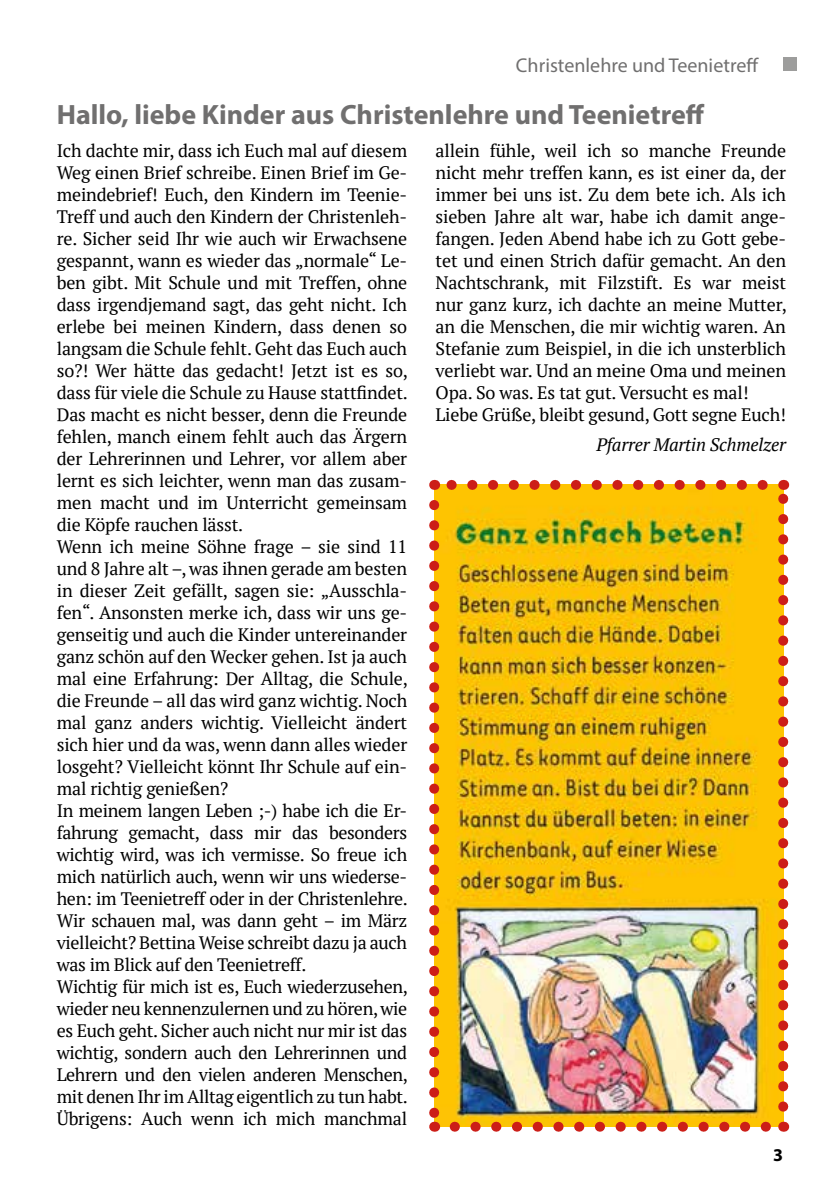
<style>
.page{position:relative;width:840px;height:1191px;background:#fff}
.page>*{position:absolute;margin:0;border:0;box-sizing:border-box;transform-origin:0 0}
.t1{font:700 28px "Myriad Pro";color:#706f6f}
.t2{font:20px "Myriad Pro";color:#706f6f}
.t3{font:18px/22px "PT Serif";letter-spacing:-.01em;color:#000}
.t4{font:italic 18px "PT Serif";letter-spacing:-.01em;color:#000}
.t5{font:700 18px "Myriad Pro";color:#000}
</style>
<div class="page">
<div style="left:782px;top:57px;width:14px;height:14px;background:#9d9d9c"></div>
<img style="left:434px;top:485px;width:348px;height:641px">
<svg style="left:454px;top:1121px;width:318px;height:10px"></svg>
<svg style="left:444px;top:480px;width:318px;height:10px"></svg>
<svg style="left:429px;top:505px;width:10px;height:626px"></svg>
<svg style="left:777px;top:480px;width:10px;height:626px"></svg>
<p class="t2" style="left:515px;top:53px;width:244px">Christenlehre und Teenietreff</p>
<h1 class="t1" style="left:57px;top:96px;width:649px">Hallo, liebe Kinder aus Christenlehre und Teenietreff</h1>
<p class="t3" style="left:57px;top:139px;width:352px">Ich dachte mir, dass ich Euch mal auf diesem Weg einen Brief schreibe. Einen Brief im Ge&shy;meindebrief! Euch, den Kindern im Teenie-Treff und auch den Kindern der Christenleh&shy;re. Sicher seid Ihr wie auch wir Erwachsene gespannt, wann es wieder das „normale“ Le&shy;ben gibt. Mit Schule und mit Treffen, ohne dass irgendjemand sagt, das geht nicht. Ich erlebe bei meinen Kindern, dass denen so langsam die Schule fehlt. Geht das Euch auch so?! Wer hätte das gedacht! Jetzt ist es so, dass für viele die Schule zu Hause stattfindet.<br>Das macht es nicht besser, denn die Freunde fehlen, manch einem fehlt auch das Ärgern der Lehrerinnen und Lehrer, vor allem aber lernt es sich leichter, wenn man das zusam&shy;men macht und im Unterricht gemeinsam die Köpfe rauchen lässt.<br>Wenn ich meine Söhne frage – sie sind 11 und 8 Jahre alt –, was ihnen gerade am besten in dieser Zeit gefällt, sagen sie: „Ausschla&shy;fen“. Ansonsten merke ich, dass wir uns ge&shy;genseitig und auch die Kinder untereinander ganz schön auf den Wecker gehen. Ist ja auch mal eine Erfahrung: Der Alltag, die Schule, die Freunde – all das wird ganz wichtig. Noch mal ganz anders wichtig. Vielleicht ändert sich hier und da was, wenn dann alles wieder losgeht? Vielleicht könnt Ihr Schule auf ein&shy;mal richtig genießen?<br>In meinem langen Leben ;-) habe ich die Er&shy;fahrung gemacht, dass mir das besonders wichtig wird, was ich vermisse. So freue ich mich natürlich auch, wenn wir uns wiederse&shy;hen: im Teenietreff oder in der Christenlehre.<br>Wir schauen mal, was dann geht – im März vielleicht? Bettina Weise schreibt dazu ja auch was im Blick auf den Teenietreff.<br>Wichtig für mich ist es, Euch wiederzusehen, wieder neu kennenzulernen und zu hören, wie es Euch geht. Sicher auch nicht nur mir ist das wichtig, sondern auch den Lehrerinnen und Lehrern und den vielen anderen Menschen, mit denen Ihr im Alltag eigentlich zu tun habt.<br>Übrigens: Auch wenn ich mich manchmal</p>
<p class="t3" style="left:435px;top:139px;width:352px">allein fühle, weil ich so manche Freunde nicht mehr treffen kann, es ist einer da, der immer bei uns ist. Zu dem bete ich. Als ich sieben Jahre alt war, habe ich damit ange&shy;fangen. Jeden Abend habe ich zu Gott gebe&shy;tet und einen Strich dafür gemacht. An den Nachtschrank, mit Filzstift. Es war meist nur ganz kurz, ich dachte an meine Mutter, an die Menschen, die mir wichtig waren. An Stefanie zum Beispiel, in die ich unsterblich verliebt war. Und an meine Oma und meinen Opa. So was. Es tat gut. Versucht es mal!<br>Liebe Grüße, bleibt gesund, Gott segne Euch!</p>
<p class="t4" style="left:596px;top:433px;width:191px">Pfarrer Martin Schmelzer</p>
<p class="t5" style="left:772px;top:1143px;width:11px">3</p>
</div>
